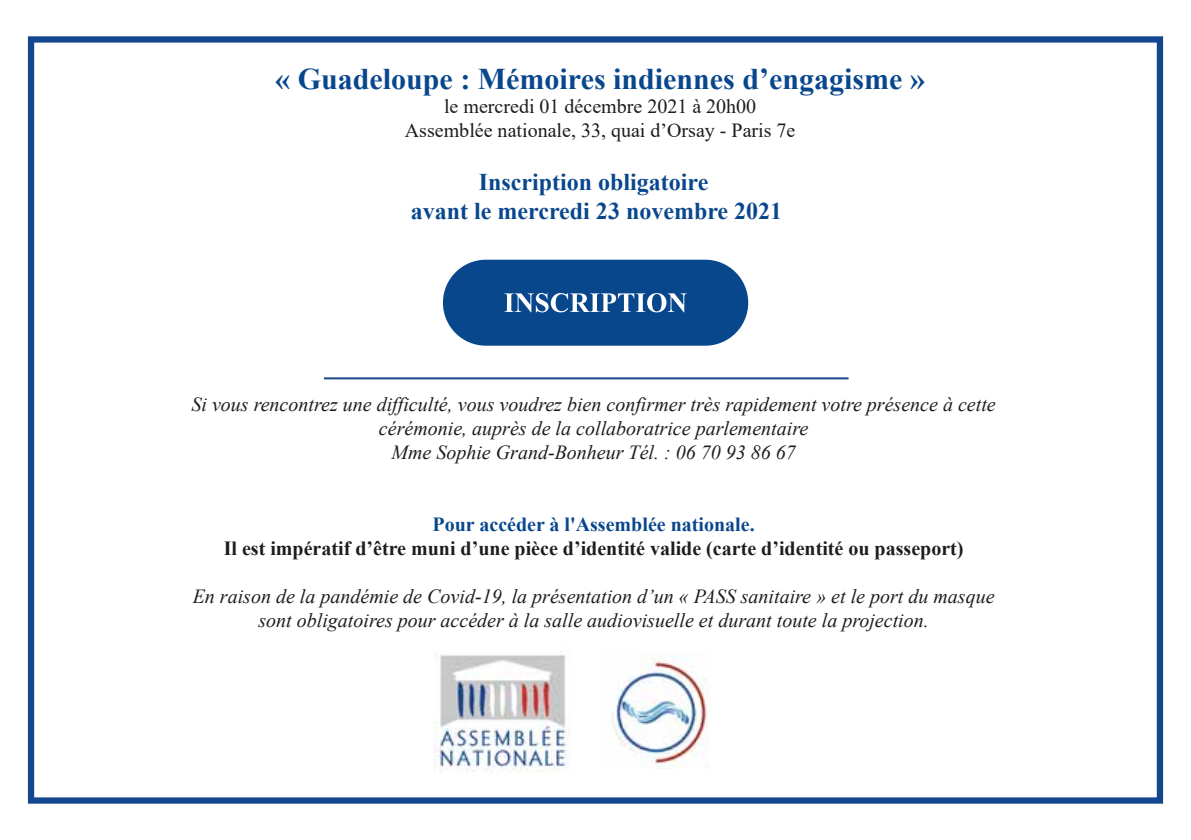
<style>
.page{position:relative;width:1191px;height:840px;background:#fff}
.page>*{position:absolute;margin:0;border:0;box-sizing:border-box;transform-origin:0 0}
.t1{font:700 30px "Times New Roman";color:#09478d}
.t2{font:700 24px/28.8px "Times New Roman";color:#09478d;text-align:center}
.t3{font:italic 20px/24px "Times New Roman";color:#1d1d1b;text-align:center}
.t4{font:700 20px "Times New Roman";color:#1d1d1b}
.t5{font:20px/24px "Times New Roman";color:#1d1d1b;text-align:center}
.t6{font:700 20px "Times New Roman";color:#09478d}
</style>
<div class="page">
<div style="left:28px;top:36px;width:1135px;height:767px;border:6px solid #15478e"></div>
<img style="left:433px;top:653px;width:137px;height:118px">
<img style="left:612px;top:654px;width:97px;height:114px">
<div style="left:443px;top:259px;width:305px;height:86px;background:#09478d;border-radius:43px"></div>
<svg style="left:504px;top:293px;width:182px;height:19px"></svg>
<hr style="left:324px;top:377px;width:524px;height:2px;background:#15478e">
<h1 class="t1" style="left:275px;top:57px;width:651px">« Guadeloupe : Mémoires indiennes d’engagisme »</h1>
<p class="t5" style="left:405px;top:93px;width:392px">le mercredi 01 décembre 2021 à 20h00<br>Assemblée nationale, 33, quai d’Orsay - Paris 7e</p>
<p class="t2" style="left:411px;top:167px;width:373px">Inscription obligatoire<br>avant le mercredi 23 novembre 2021</p>
<p class="t3" style="left:191px;top:391px;width:806px">Si vous rencontrez une difficulté, vous voudrez bien confirmer très rapidement votre présence à cette cérémonie, auprès de la collaboratrice parlementaire<br>Mme Sophie Grand-Bonheur Tél. : 06 70 93 86 67</p>
<p class="t6" style="left:432px;top:509px;width:324px">Pour accéder à l'Assemblée nationale.</p>
<p class="t4" style="left:224px;top:533px;width:741px">Il est impératif d’être muni d’une pièce d’identité valide (carte d’identité ou passeport)</p>
<p class="t3" style="left:193px;top:583px;width:803px">En raison de la pandémie de Covid-19, la présentation d’un « PASS sanitaire » et le port du masque sont obligatoires pour accéder à la salle audiovisuelle et durant toute la projection.</p>
</div>
